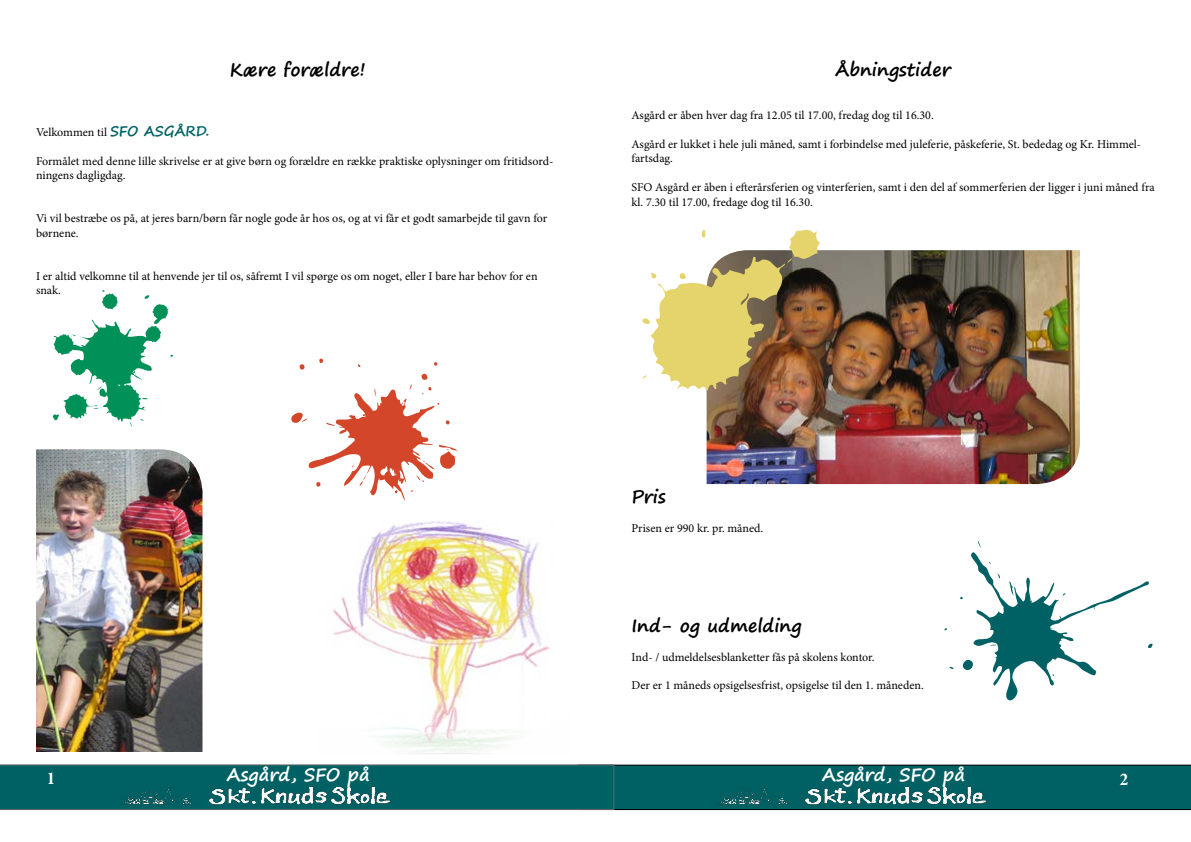
<style>
.page{position:relative;width:1191px;height:842px;background:#fff}
.page>*{position:absolute;margin:0;border:0;box-sizing:border-box;transform-origin:0 0}
.t1{font:700 18px "Segoe Print";color:#000}
.t2{font:700 18px "Segoe Print";color:#fff}
.t3{font:700 condensed 18px "Minion Pro";color:#fff}
.t4{font:12px/14.4px "Minion Pro";color:#000}
.s1{font-family:"Segoe Print";font-weight:700;font-size:14px;color:#006164}
</style>
<div class="page">
<svg style="left:0;top:764px;width:1191px;height:46px;background:#0b6366"></svg>
<img style="left:119px;top:787px;width:275px;height:17px">
<svg style="left:291px;top:358px;width:167px;height:143px"></svg>
<img style="left:706px;top:250px;width:373px;height:234px">
<svg style="left:944px;top:541px;width:208px;height:160px"></svg>
<svg style="left:53px;top:290px;width:120px;height:137px"></svg>
<svg style="left:642px;top:229px;width:178px;height:161px"></svg>
<img style="left:333px;top:521px;width:217px;height:231px">
<img style="left:36px;top:449px;width:166px;height:303px">
<h1 class="t1" style="left:230px;top:53px;width:137px">Kære forældre!</h1>
<p class="t4" style="left:36px;top:125px;width:175px">Velkommen til <span class="s1">SFO ASGÅRD.</span></p>
<p class="t4" style="left:36px;top:154px;width:519px">Formålet med denne lille skrivelse er at give børn og forældre en række praktiske oplysninger om fritidsord&shy;ningens dagligdag.</p>
<p class="t4" style="left:36px;top:211px;width:513px">Vi vil bestræbe os på, at jeres barn/børn får nogle gode år hos os, og at vi får et godt samarbejde til gavn for børnene.</p>
<p class="t4" style="left:36px;top:269px;width:503px">I er altid velkomne til at henvende jer til os, såfremt I vil spørge os om noget, eller I bare har behov for en snak.</p>
<h1 class="t1" style="left:835px;top:53px;width:117px">Åbningstider</h1>
<p class="t4" style="left:631px;top:108px;width:304px">Asgård er åben hver dag fra 12.05 til 17.00, fredag dog til 16.30.</p>
<p class="t4" style="left:631px;top:137px;width:511px">Asgård er lukket i hele juli måned, samt i forbindelse med juleferie, påskeferie, St. bededag og Kr. Himmel&shy;fartsdag.</p>
<p class="t4" style="left:631px;top:180px;width:525px">SFO Asgård er åben i efterårsferien og vinterferien, samt i den del af sommerferien der ligger i juni måned fra kl. 7.30 til 17.00, fredage dog til 16.30.</p>
<h1 class="t1" style="left:631px;top:480px;width:36px">Pris</h1>
<p class="t4" style="left:631px;top:521px;width:133px">Prisen er 990 kr. pr. måned.</p>
<h1 class="t1" style="left:631px;top:609px;width:172px">Ind- og udmelding</h1>
<p class="t4" style="left:631px;top:650px;width:244px">Ind- / udmeldelsesblanketter fås på skolens kontor.</p>
<p class="t4" style="left:631px;top:678px;width:294px">Der er 1 måneds opsigelsesfrist, opsigelse til den 1. måneden.</p>
<h1 class="t2" style="left:227px;top:758px;width:144px">Asgård, SFO på</h1>
<h1 class="t2" style="left:822px;top:758px;width:144px">Asgård, SFO på</h1>
<h1 class="t3" style="left:47px;top:766px;width:10px">1</h1>
<h1 class="t3" style="left:1120px;top:767px;width:10px">2</h1>
</div>
